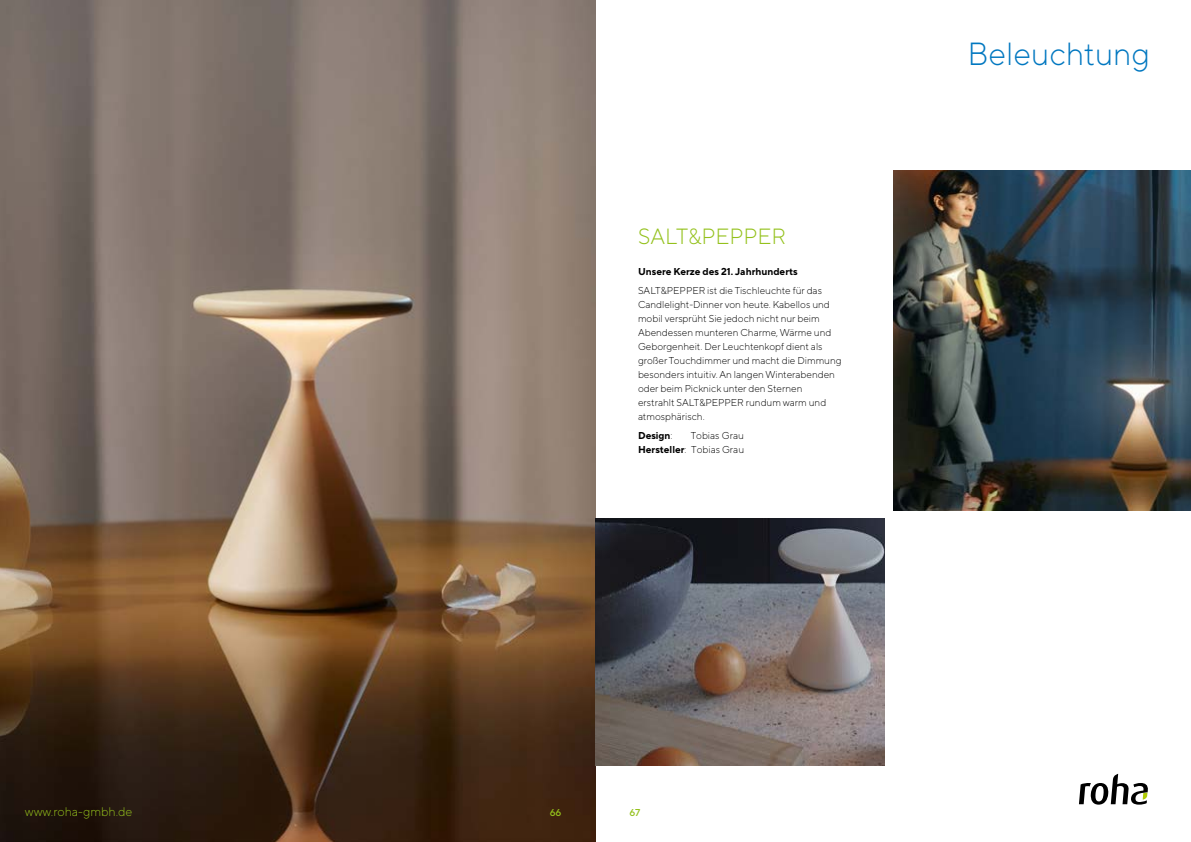
<style>
.page{position:relative;width:1191px;height:842px;background:#fff}
.page>*{position:absolute;margin:0;border:0;box-sizing:border-box;transform-origin:0 0}
.t1{font:300 32px "TT Norms Pro";color:#0077c0}
.t2{font:300 22px "TT Norms Pro";color:#94c11c}
.t3{font:300 12.5px "TT Norms Pro";color:#94c11c}
.t4{font:300 10px/14px "TT Norms Pro";color:#000}
.t5{font:700 10px "TT Norms Pro";color:#000}
.t6{font:500 10px "TT Norms Pro";color:#94c11c}
.s1{font-weight:300}
.s2{font-weight:700}
</style>
<div class="page">
<img style="left:0;top:0;width:595px;height:842px">
<img style="left:595px;top:519px;width:289px;height:246px">
<img style="left:893px;top:170px;width:298px;height:340px">
<svg style="left:1079px;top:774px;width:69px;height:31px"></svg>
<p class="t3" style="left:25px;top:804px;width:109px">www.roha-gmbh.de</p>
<h2 class="t2" style="left:638px;top:222px;width:149px">SALT&amp;PEPPER</h2>
<p class="t5" style="left:638px;top:264px;width:161px">Unsere Kerze des 21. Jahrhunderts</p>
<p class="t4" style="left:638px;top:283px;width:205px">SALT&amp;PEPPER ist die Tischleuchte für das Candlelight-Dinner von heute. Kabellos und mobil versprüht Sie jedoch nicht nur beim Abendessen munteren Charme, Wärme und Geborgenheit. Der Leuchtenkopf dient als großer Touchdimmer und macht die Dimmung besonders intuitiv. An langen Winterabenden oder beim Picknick unter den Sternen<br>erstrahlt SALT&amp;PEPPER rundum warm und atmosphärisch.</p>
<p class="t5" style="left:638px;top:429px;width:36px">Design<span class="s1">:</span></p>
<p class="t4" style="left:638px;top:428px;width:107px;text-align:right">Tobias Grau<br><span class="s2">Hersteller</span>: Tobias Grau</p>
<h1 class="t1" style="left:967px;top:33px;width:184px">Beleuchtung</h1>
<p class="t6" style="left:549px;top:806px;width:13px">66</p>
<p class="t6" style="left:629px;top:806px;width:12px">67</p>
</div>
